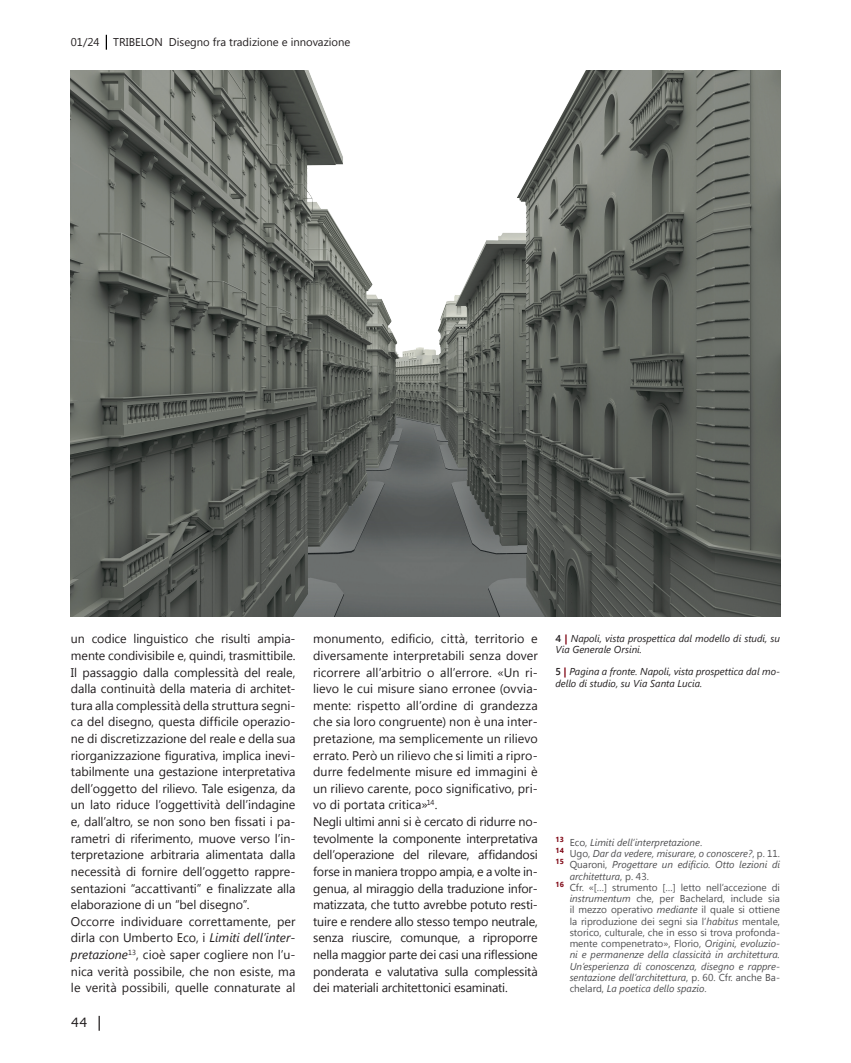
<style>
.page{position:relative;width:851px;height:1063px;background:#fff}
.page>*{position:absolute;margin:0;border:0;box-sizing:border-box;transform-origin:0 0}
.t1{font:12.5px/16.6px "Segoe UI";letter-spacing:-.005em;color:#231f20}
.t2{font:12.5px "Sathu";color:#231f20}
.t3{font:11.25px "Segoe UI";color:#231f20}
.t4{font:italic 10px "Segoe UI";color:#505052}
.t5{font:10px "Segoe UI";color:#505052}
.t6{font:italic 10px/11.2px "Segoe UI";color:#231f20}
.s1{font-style:italic}
.s2{font-weight:600;font-style:normal}
.s3{font-weight:700;font-style:normal;color:#7e0412}
.s4{font-style:normal}
</style>
<div class="page">
<svg style="left:106px;top:35px;width:1px;height:15px"></svg>
<svg style="left:99px;top:1016px;width:1px;height:15px"></svg>
<img style="left:71px;top:71px;width:709px;height:546px">
<p class="t3" style="left:71px;top:34px;width:281px">01/24 TRIBELON Disegno fra tradizione e innovazione</p>
<p class="t1" style="left:71px;top:630px;width:226px">un codice linguistico che risulti ampia&shy;mente condivisibile e, quindi, trasmittibile.<br>Il passaggio dalla complessità del reale, dalla continuità della materia di architet&shy;tura alla complessità della struttura segni&shy;ca del disegno, questa difficile operazio&shy;ne di discretizzazione del reale e della sua riorganizzazione figurativa, implica inevi&shy;tabilmente una gestazione interpretativa dell’oggetto del rilievo. Tale esigenza, da un lato riduce l’oggettività dell’indagine e, dall’altro, se non sono ben fissati i pa&shy;rametri di riferimento, muove verso l’in&shy;terpretazione arbitraria alimentata dalla necessità di fornire dell’oggetto rappre&shy;sentazioni “accattivanti” e finalizzate alla elaborazione di un “bel disegno”.<br>Occorre individuare correttamente, per dirla con Umberto Eco, i <span class="s1">Limiti dell’inter&shy;pretazione</span><sup>13</sup>, cioè saper cogliere non l’u&shy;nica verità possibile, che non esiste, ma le verità possibili, quelle connaturate al</p>
<p class="t1" style="left:313px;top:630px;width:226px">monumento, edificio, città, territorio e diversamente interpretabili senza dover ricorrere all’arbitrio o all’errore. «Un ri&shy;lievo le cui misure siano erronee (ovvia&shy;mente: rispetto all’ordine di grandezza che sia loro congruente) non è una inter&shy;pretazione, ma semplicemente un rilievo errato. Però un rilievo che si limiti a ripro&shy;durre fedelmente misure ed immagini è un rilievo carente, poco significativo, pri&shy;vo di portata critica»<sup>14</sup>.<br>Negli ultimi anni si è cercato di ridurre no&shy;tevolmente la componente interpretativa dell’operazione del rilevare, affidandosi forse in maniera troppo ampia, e a volte in&shy;genua, al miraggio della traduzione infor&shy;matizzata, che tutto avrebbe potuto resti&shy;tuire e rendere allo stesso tempo neutrale, senza riuscire, comunque, a riproporre nella maggior parte dei casi una riflessione ponderata e valutativa sulla complessità dei materiali architettonici esaminati.</p>
<p class="t6" style="left:555px;top:632px;width:226px"><span class="s2">4</span> <span class="s3">|</span> Napoli, vista prospettica dal modello di studi, su<br>Via Generale Orsini.</p>
<p class="t6" style="left:555px;top:666px;width:226px"><span class="s2">5</span> <span class="s3">|</span> Pagina a fronte. Napoli, vista prospettica dal mo&shy;dello di studio, su Via Santa Lucia.</p>
<p class="t4" style="left:555px;top:835px;width:148px"><sup>13</sup> <span class="s4">Eco,</span> Limiti dell’interpretazione<span class="s4">.</span></p>
<p class="t4" style="left:555px;top:846px;width:226px"><sup>14</sup> <span class="s4">Ugo,</span> Dar da vedere, misurare, o conoscere?<span class="s4">, p. 11.</span></p>
<p class="t4" style="left:555px;top:858px;width:226px"><sup>15</sup> <span class="s4">Quaroni,</span> Progettare un edificio. Otto lezioni di</p>
<p class="t4" style="left:569px;top:869px;width:81px">architettura<span class="s4">, p. 43.</span></p>
<p class="t5" style="left:555px;top:880px;width:226px"><sup>16</sup> Cfr. «[…] strumento […] letto nell’accezione di</p>
<p class="t5" style="left:569px;top:891px;width:212px"><span class="s1">instrumentum</span> che, per Bachelard, include sia</p>
<p class="t5" style="left:569px;top:903px;width:212px">il mezzo operativo <span class="s1">mediante</span> il quale si ottiene</p>
<p class="t5" style="left:569px;top:914px;width:212px">la riproduzione dei segni sia l’<span class="s1">habitus</span> mentale,</p>
<p class="t5" style="left:569px;top:925px;width:212px">storico, culturale, che in esso si trova profonda-</p>
<p class="t5" style="left:569px;top:936px;width:212px">mente compenetrato», Florio, <span class="s1">Origini, evoluzio-</span></p>
<p class="t4" style="left:569px;top:948px;width:212px">ni e permanenze della classicità in architettura.</p>
<p class="t4" style="left:569px;top:959px;width:212px">Un’esperienza di conoscenza, disegno e rappre-</p>
<p class="t4" style="left:569px;top:970px;width:212px">sentazione dell’architettura<span class="s4">, p. 60. Cfr. anche Ba-</span></p>
<p class="t4" style="left:569px;top:981px;width:138px"><span class="s4">chelard,</span> La poetica dello spazio<span class="s4">.</span></p>
<p class="t2" style="left:71px;top:1016px;width:18px">44</p>
</div>
